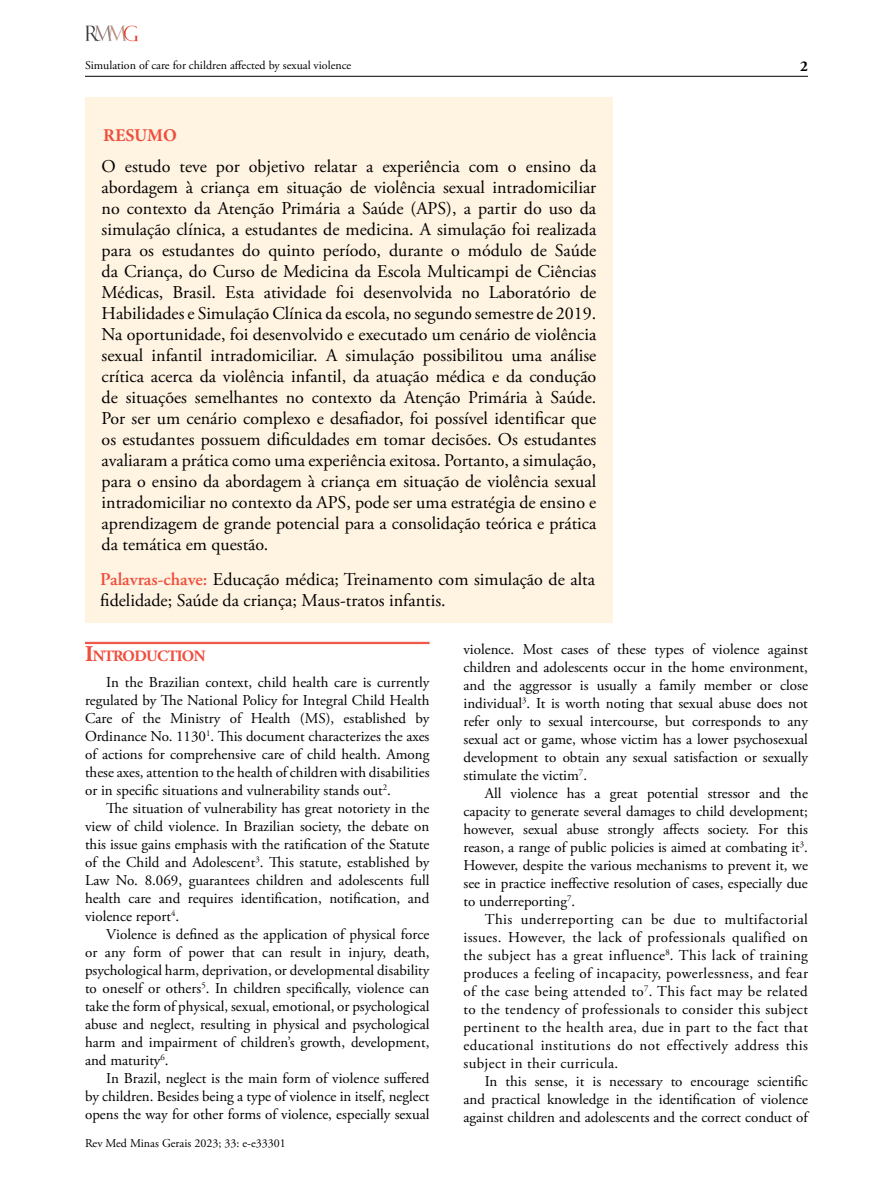
<style>
.page{position:relative;width:893px;height:1191px;background:#fff}
.page>*{position:absolute;margin:0;border:0;box-sizing:border-box;transform-origin:0 0}
.Resumo_Abstract{font:18px/21px "Adobe Garamond Pro";color:#000;text-align:justify}
.Palavras-chave_Keywo{font:18px/21px "Adobe Garamond Pro";color:#000}
.Tópico_Resumo{font:700 18px "Minion Pro";letter-spacing:-.005em;color:#f04e3d}
.Tópico{font:700 15.75px "Adobe Garamond Pro";letter-spacing:-.045em;color:#f04e3d}
.Texto{font:15px/18px "Adobe Garamond Pro";color:#000;text-align:justify}
.t1{font:700 15px "Adobe Garamond Pro";color:#000}
.t2{font:12px "Adobe Garamond Pro";color:#000}
.t3{font:12px "Adobe Garamond Pro";color:#000101}
.s1{font-weight:600;color:#f04e3d}
.s2{font-size:22.5px}
</style>
<div class="page">
<hr style="left:85px;top:76px;width:723px;height:1px;background:#000">
<img style="left:85px;top:26px;width:53px;height:16px">
<hr style="left:85px;top:642px;width:344px;height:1px;background:#f04e3d">
<hr style="left:85px;top:643px;width:344px;height:1px;background:#f04e3d">
<div style="left:85px;top:98px;width:528px;height:525px;background:#fff3e1"></div>
<p class="t2" style="left:85px;top:58px;width:268px">Simulation of care for children affected by sexual violence</p>
<p class="Tópico_Resumo" style="left:103px;top:122px;width:75px">RESUMO</p>
<p class="Resumo_Abstract" style="left:102px;top:156px;width:496px">O estudo teve por objetivo relatar a experiência com o ensino da abordagem à criança em situação de violência sexual intradomiciliar no contexto da Atenção Primária a Saúde (APS), a partir do uso da simulação clínica, a estudantes de medicina. A simulação foi realizada para os estudantes do quinto período, durante o módulo de Saúde da Criança, do Curso de Medicina da Escola Multicampi de Ciências Médicas, Brasil. Esta atividade foi desenvolvida no Laboratório de Habilidades e Simulação Clínica da escola, no segundo semestre de 2019.<br>Na oportunidade, foi desenvolvido e executado um cenário de violência sexual infantil intradomiciliar. A simulação possibilitou uma análise crítica acerca da violência infantil, da atuação médica e da condução de situações semelhantes no contexto da Atenção Primária à Saúde.<br>Por ser um cenário complexo e desafiador, foi possível identificar que os estudantes possuem dificuldades em tomar decisões. Os estudantes avaliaram a prática como uma experiência exitosa. Portanto, a simulação, para o ensino da abordagem à criança em situação de violência sexual intradomiciliar no contexto da APS, pode ser uma estratégia de ensino e aprendizagem de grande potencial para a consolidação teórica e prática da temática em questão.</p>
<p class="Palavras-chave_Keywo" style="left:100px;top:569px;width:496px"><span class="s1">Palavras-chave:</span> Educação médica; Treinamento com simulação de alta fidelidade; Saúde da criança; Maus-tratos infantis.</p>
<p class="t1" style="left:800px;top:58px;width:9px">2</p>
<p class="Tópico" style="left:85px;top:646px;width:122px"><span class="s2">I</span>NTRODUCTION</p>
<p class="Texto" style="left:85px;top:674px;width:346px;text-indent:21px">In the Brazilian context, child health care is currently regulated by The National Policy for Integral Child Health Care of the Ministry of Health (MS), established by Ordinance No. 1130<sup>1</sup>. This document characterizes the axes of actions for comprehensive care of child health. Among these axes, attention to the health of children with disabilities or in specific situations and vulnerability stands out<sup>2</sup>.</p>
<p class="Texto" style="left:85px;top:800px;width:346px;text-indent:21px">The situation of vulnerability has great notoriety in the view of child violence. In Brazilian society, the debate on this issue gains emphasis with the ratification of the Statute of the Child and Adolescent<sup>3</sup>. This statute, established by Law No. 8.069, guarantees children and adolescents full health care and requires identification, notification, and violence report<sup>4</sup>.</p>
<p class="Texto" style="left:85px;top:926px;width:346px;text-indent:21px">Violence is defined as the application of physical force or any form of power that can result in injury, death, psychological harm, deprivation, or developmental disability to oneself or others<sup>5</sup>. In children specifically, violence can take the form of physical, sexual, emotional, or psychological abuse and neglect, resulting in physical and psychological harm and impairment of children’s growth, development, and maturity<sup>6</sup>.</p>
<p class="Texto" style="left:85px;top:1070px;width:346px;text-indent:21px">In Brazil, neglect is the main form of violence suffered by children. Besides being a type of violence in itself, neglect opens the way for other forms of violence, especially sexual</p>
<p class="t3" style="left:85px;top:1135px;width:202px">Rev Med Minas Gerais 2023; 33: e-e33301</p>
<p class="Texto" style="left:463px;top:640px;width:346px">violence. Most cases of these types of violence against children and adolescents occur in the home environment, and the aggressor is usually a family member or close individual<sup>3</sup>. It is worth noting that sexual abuse does not refer only to sexual intercourse, but corresponds to any sexual act or game, whose victim has a lower psychosexual development to obtain any sexual satisfaction or sexually stimulate the victim<sup>7</sup>.</p>
<p class="Texto" style="left:463px;top:784px;width:346px;text-indent:21px">All violence has a great potential stressor and the capacity to generate several damages to child development; however, sexual abuse strongly affects society. For this reason, a range of public policies is aimed at combating it<sup>3</sup>.<br>However, despite the various mechanisms to prevent it, we see in practice ineffective resolution of cases, especially due to underreporting<sup>7</sup>.</p>
<p class="Texto" style="left:463px;top:910px;width:346px;text-indent:21px">This underreporting can be due to multifactorial issues. However, the lack of professionals qualified on the subject has a great influence<sup>8</sup>. This lack of training produces a feeling of incapacity, powerlessness, and fear of the case being attended to<sup>7</sup>. This fact may be related to the tendency of professionals to consider this subject pertinent to the health area, due in part to the fact that educational institutions do not effectively address this subject in their curricula.</p>
<p class="Texto" style="left:463px;top:1072px;width:346px;text-indent:21px">In this sense, it is necessary to encourage scientific and practical knowledge in the identification of violence against children and adolescents and the correct conduct of</p>
</div>
